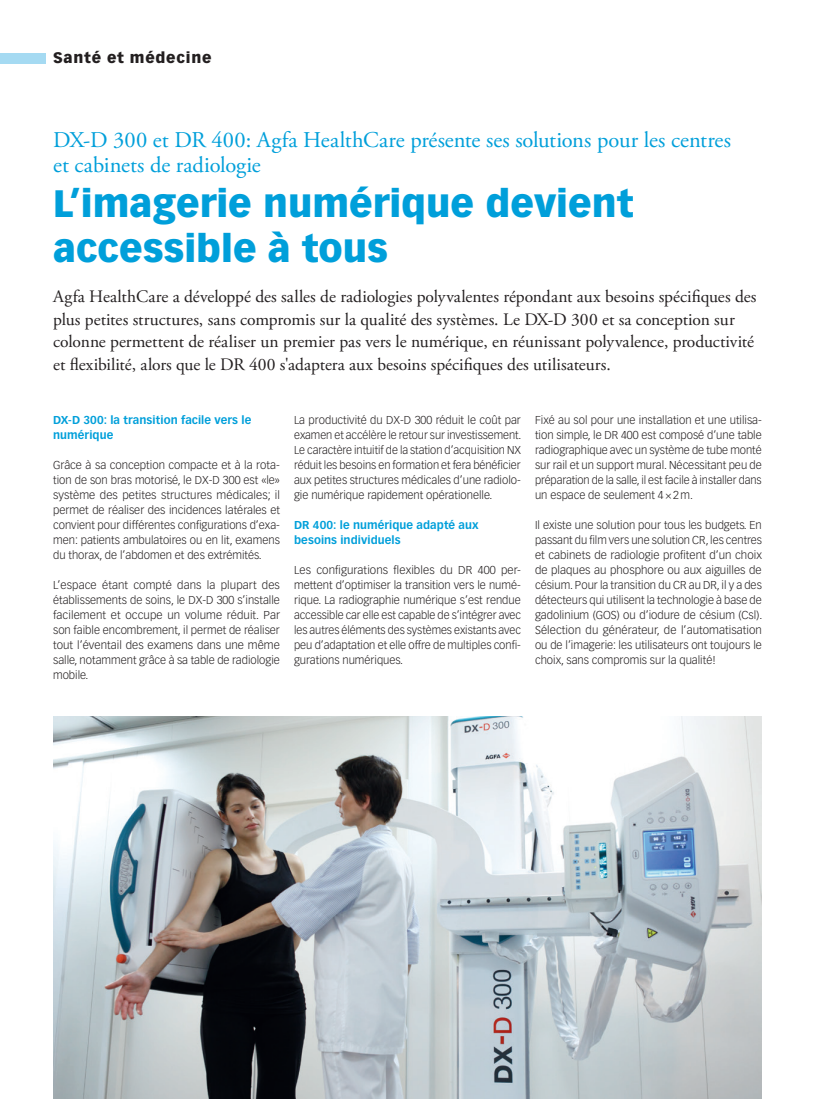
<style>
.page{position:relative;width:815px;height:1099px;background:#fff}
.page>*{position:absolute;margin:0;border:0;box-sizing:border-box;transform-origin:0 0}
.t1{font:900 37.5px/45px "Vectora LT Std";color:#009fda}
.t2{font:22.5px/25px "Adobe Garamond Pro";color:#009fda}
.t3{font:17.5px/22.5px "Adobe Garamond Pro";color:#231f20}
.t4{font:900 15px "Vectora LT Std";letter-spacing:.05em;color:#231f20}
.t5{font:300 11.25px/15px "Vectora LT Std";color:#231f20;text-align:justify}
.t6{font:700 11.25px/15px "Vectora LT Std";letter-spacing:.01em;color:#009fda}
</style>
<div class="page">
<div style="left:0;top:53px;width:45px;height:10px;background:#a5daf2"></div>
<img style="left:53px;top:716px;width:709px;height:382px">
<h3 class="t4" style="left:53px;top:49px;width:160px">Santé et médecine</h3>
<h2 class="t2" style="left:53px;top:128px;width:679px">DX-D 300 et DR 400: Agfa HealthCare présente ses solutions pour les centres et cabinets de radiologie</h2>
<h1 class="t1" style="left:53px;top:180px;width:582px">L’imagerie numérique devient accessible à tous</h1>
<p class="t3" style="left:53px;top:286px;width:705px">Agfa HealthCare a développé des salles de radiologies polyvalentes répondant aux besoins spécifiques des plus petites structures, sans compromis sur la qualité des systèmes. Le DX-D 300 et sa conception sur colonne permettent de réaliser un premier pas vers le numérique, en réunissant polyvalence, productivité et flexibilité, alors que le DR 400 s'adaptera aux besoins spécifiques des utilisateurs.</p>
<p class="t6" style="left:53px;top:413px;width:200px">DX-D 300: la transition facile vers le numérique</p>
<p class="t5" style="left:53px;top:458px;width:228px">Grâce à sa conception compacte et à la rota&shy;tion de son bras motorisé, le DX-D 300 est «le» système des petites structures médicales; il permet de réaliser des incidences latérales et convient pour différentes configurations d’exa&shy;men: patients ambulatoires ou en lit, examens du thorax, de l’abdomen et des extrémités.</p>
<p class="t5" style="left:53px;top:578px;width:228px">L’espace étant compté dans la plupart des établissements de soins, le DX-D 300 s’installe facilement et occupe un volume réduit. Par son faible encombrement, il permet de réaliser tout l’éventail des examens dans une même salle, notamment grâce à sa table de radiologie mobile.</p>
<p class="t5" style="left:294px;top:413px;width:229px">La productivité du DX-D 300 réduit le coût par examen et accélère le retour sur investissement.<br>Le caractère intuitif de la station d’acquisition NX réduit les besoins en formation et fera bénéficier aux petites structures médicales d’une radiolo&shy;gie numérique rapidement opérationelle.</p>
<p class="t6" style="left:294px;top:518px;width:186px">DR 400: le numérique adapté aux besoins individuels</p>
<p class="t5" style="left:294px;top:563px;width:228px">Les configurations flexibles du DR 400 per&shy;mettent d’optimiser la transition vers le numé&shy;rique. La radiographie numérique s’est rendue accessible car elle est capable de s’intégrer avec les autres éléments des systèmes existants avec peu d’adaptation et elle offre de multiples confi&shy;gurations numériques.</p>
<p class="t5" style="left:535px;top:413px;width:228px">Fixé au sol pour une installation et une utilisa&shy;tion simple, le DR 400 est composé d’une table radiographique avec un système de tube monté sur rail et un support mural. Nécessitant peu de préparation de la salle, il est facile à installer dans un espace de seulement 4×2m.</p>
<p class="t5" style="left:535px;top:518px;width:229px">Il existe une solution pour tous les budgets. En passant du film vers une solution CR, les centres et cabinets de radiologie profitent d’un choix de plaques au phosphore ou aux aiguilles de césium. Pour la transition du CR au DR, il y a des détecteurs qui utilisent la technologie à base de gadolinium (GOS) ou d’iodure de césium (Csl).<br>Sélection du générateur, de l’automatisation ou de l’imagerie: les utilisateurs ont toujours le choix, sans compromis sur la qualité!</p>
</div>
